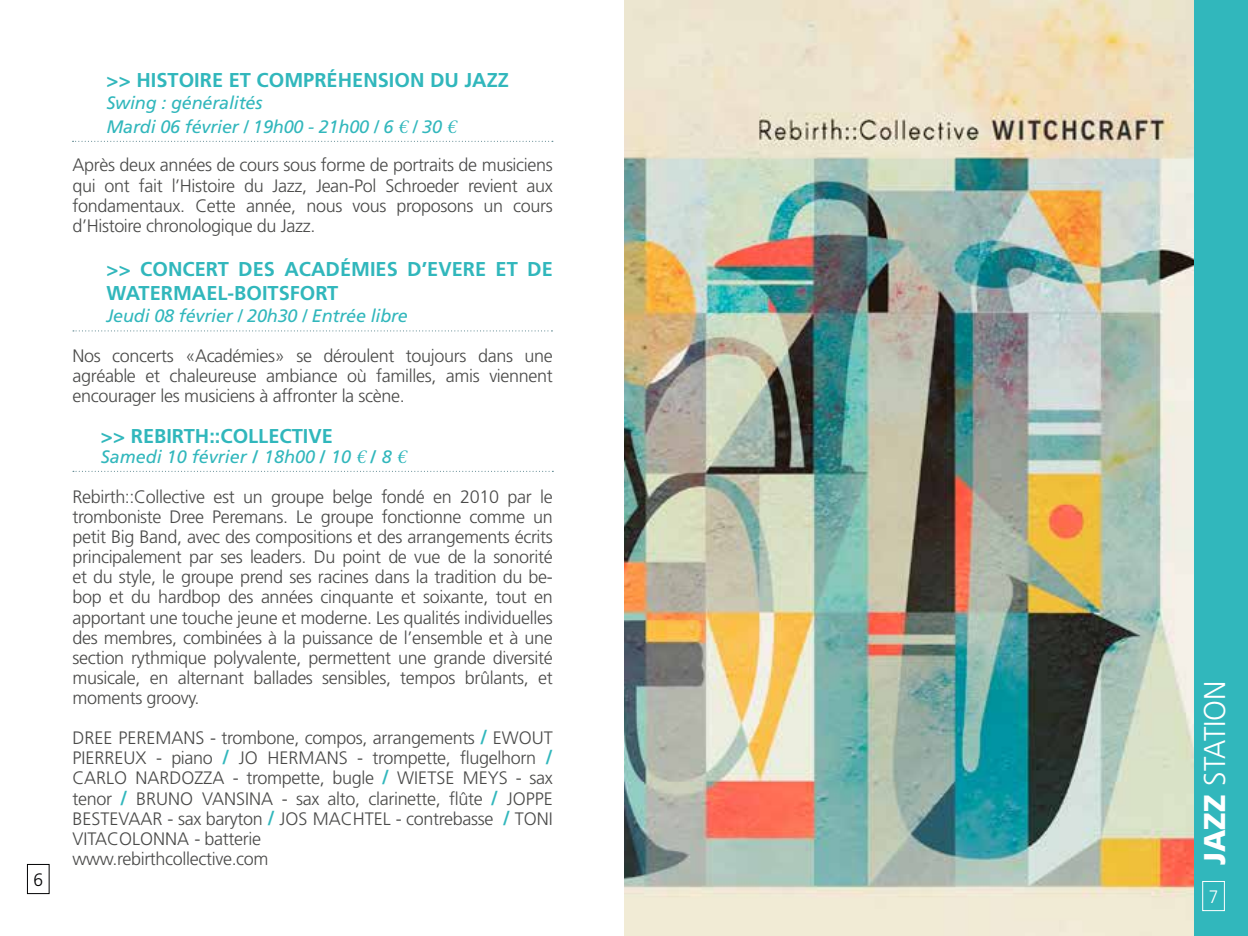
<style>
.page{position:relative;width:1248px;height:936px;background:#fff}
.page>*{position:absolute;margin:0;border:0;box-sizing:border-box;transform-origin:0 0}
.t1{font:300 30px "Frutiger";color:#fff;scale:.96 1}
.t2{font:700 20px/24px "Frutiger";color:#31b7bc}
.t3{font:300 18px/20.2px "Frutiger";letter-spacing:-.02em;color:#4a4a49;text-align:justify}
.t4{font:italic 18px/24.2px "Frutiger";letter-spacing:-.01em;color:#31b7bc}
.t5{font:300 18px "Frutiger";color:#020203;scale:.96 1}
.t6{font:300 18px "Frutiger";color:#fff;scale:.96 1}
.s1{font-family:"Garamond Premr Pro";font-size:20px}
.s2{font-weight:700;font-style:normal}
.s3{font-weight:700;font-size:20px;color:#31b7bc}
.s4{font-weight:900}
</style>
<div class="page">
<img style="left:624px;top:0;width:570px;height:935px">
<div style="left:27px;top:863px;width:23px;height:31px;border:1px solid #020203"></div>
<svg style="left:72px;top:141px;width:481px;height:1px"></svg>
<svg style="left:73px;top:330px;width:479px;height:1px"></svg>
<div style="left:1194px;top:0;width:53px;height:935px;background:#31b7bc"></div>
<div style="left:1201px;top:880px;width:23px;height:31px;border:1px solid #fff"></div>
<svg style="left:73px;top:471px;width:480px;height:1px"></svg>
<p class="t5" style="left:33px;top:869px;width:12px">6</p>
<p class="t2" style="left:106px;top:68px;width:404px">&gt;&gt; HISTOIRE ET COMPRÉHENSION DU JAZZ</p>
<p class="t4" style="left:106px;top:91px;width:355px">Swing : généralités<br>Mardi 06 février / 19h00 - 21h00 / 6 <span class="s1">€</span> / 30 <span class="s1">€</span></p>
<p class="t3" style="left:72px;top:155px;width:482px">Après deux années de cours sous forme de portraits de musiciens qui ont fait l’Histoire du Jazz, Jean-Pol Schroeder revient aux fondamentaux. Cette année, nous vous proposons un cours d’Histoire chronologique du Jazz.</p>
<p class="t2" style="left:106px;top:257px;width:448px">&gt;&gt; CONCERT DES ACADÉMIES D’EVERE ET DE<br>WATERMAEL-BOITSFORT</p>
<p class="t4" style="left:106px;top:303px;width:303px">Jeudi 08 février / 20h30 / Entrée libre</p>
<p class="t3" style="left:72px;top:345px;width:482px">Nos concerts «Académies» se déroulent toujours dans une agréable et chaleureuse ambiance où familles, amis viennent encourager les musiciens à affronter la scène.</p>
<p class="t2" style="left:101px;top:423px;width:233px">&gt;&gt; REBIRTH::COLLECTIVE</p>
<p class="t4" style="left:101px;top:444px;width:311px">Samedi 10 février <span class="s2">/</span> 18h00 <span class="s2">/</span> 10 <span class="s1">€</span><span class="s2">/</span> 8 <span class="s1">€</span></p>
<p class="t3" style="left:72px;top:486px;width:482px">Rebirth::Collective est un groupe belge fondé en 2010 par le tromboniste Dree Peremans. Le groupe fonctionne comme un petit Big Band, avec des compositions et des arrangements écrits principalement par ses leaders. Du point de vue de la sonorité et du style, le groupe prend ses racines dans la tradition du be&shy;bop et du hardbop des années cinquante et soixante, tout en apportant une touche jeune et moderne. Les qualités individuelles des membres, combinées à la puissance de l’ensemble et à une section rythmique polyvalente, permettent une grande diversité musicale, en alternant ballades sensibles, tempos brûlants, et moments groovy.</p>
<p class="t3" style="left:72px;top:727px;width:482px;text-align:left">DREE PEREMANS - trombone, compos, arrangements <span class="s3">/</span> EWOUT PIERREUX - piano <span class="s3">/</span> JO HERMANS - trompette, flugelhorn <span class="s3">/ </span>CARLO NARDOZZA - trompette, bugle <span class="s3">/</span> WIETSE MEYS - sax tenor <span class="s3">/</span> BRUNO VANSINA - sax alto, clarinette, flûte <span class="s3">/</span> JOPPE BESTEVAAR - sax baryton <span class="s3">/</span> JOS MACHTEL - contrebasse <span class="s3">/</span> TONI VITACOLONNA - batterie<br>www.rebirthcollective.com</p>
<h1 class="t1" style="left:1197px;top:865px;width:194px;rotate:-90deg"><span class="s4">JAZZ</span> STATION</h1>
<p class="t6" style="left:1208px;top:886px;width:12px">7</p>
</div>
